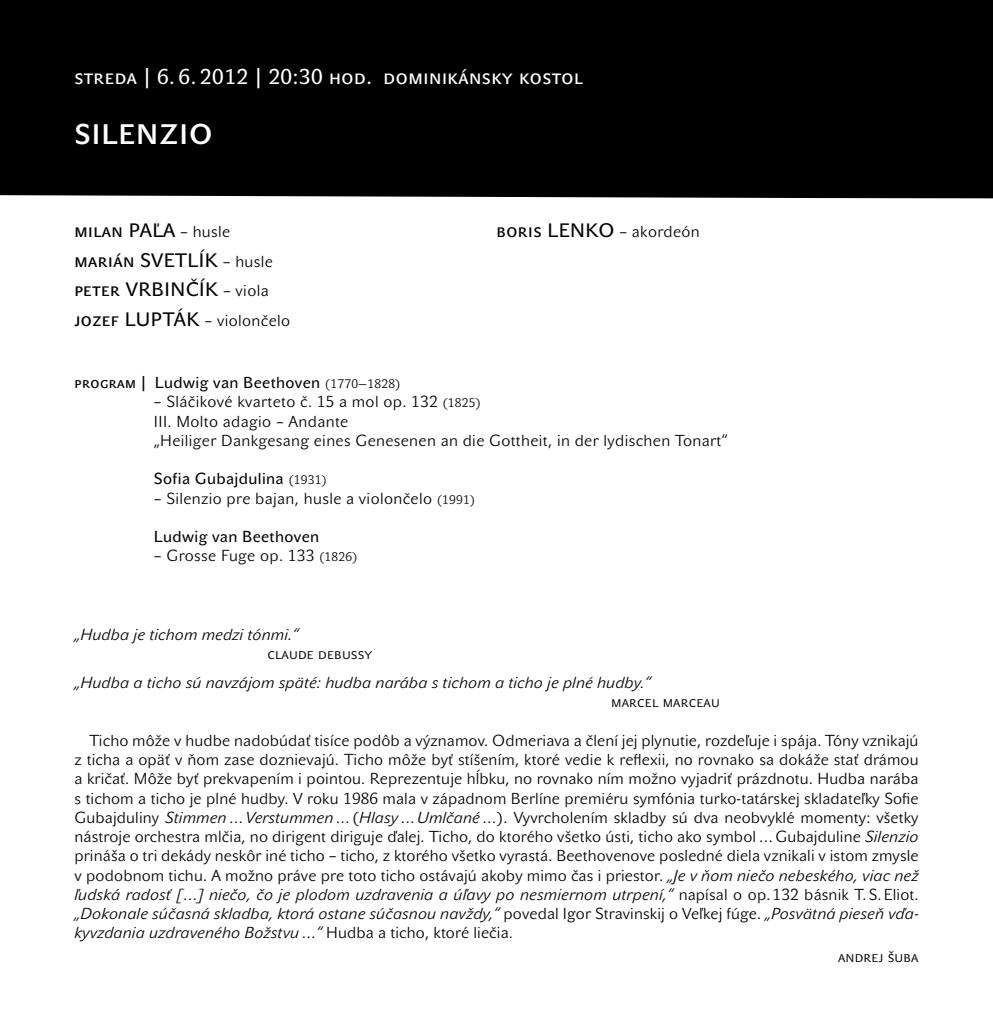
<style>
.page{position:relative;width:993px;height:1032px;background:#fff}
.page>*{position:absolute;margin:0;border:0;box-sizing:border-box;transform-origin:0 0}
.t1{font:28px "John Sans Medium Pro";letter-spacing:.04em;color:#fff}
.t2{font:21px "John Sans Text Pro";letter-spacing:.025em;color:#fff}
.t3{font:19.25px/29.8px "John Sans Text Pro";letter-spacing:.025em;color:#000}
.t4{font:15.75px/19.2px "John Sans Lite Pro";letter-spacing:.025em;color:#000}
.t5{font:italic 15.75px "John Sans Lite Pro";letter-spacing:.01em;color:#000}
.t6{font:15.75px "John Sans Text Pro";letter-spacing:.025em;color:#000}
.s1{font-family:"John Sans Lite Pro";font-size:15.75px}
.s2{font-family:"John Sans Lite Pro";font-size:12.25px}
.s3{font-size:12.25px}
.s4{font-style:italic}
</style>
<div class="page">
<div style="left:0;top:0;width:992px;height:198px;background:#000"></div>
<h2 class="t2" style="left:74px;top:65px;width:509px">streda | 6. 6. 2012 | 20:30 hod. dominikánsky kostol</h2>
<h1 class="t1" style="left:74px;top:118px;width:139px">SILENZIO</h1>
<p class="t3" style="left:74px;top:215px;width:217px">milan PAĽA <span class="s1">– husle </span>marián SVETLÍK <span class="s1">– husle </span>peter VRBINČÍK <span class="s1">– viola </span>jozef LUPTÁK <span class="s1">– violončelo</span></p>
<p class="t3" style="left:496px;top:215px;width:205px">boris LENKO <span class="s1">– akordeón</span></p>
<p class="t6" style="left:74px;top:374px;width:327px">program | Ludwig van Beethoven <span class="s2">(1770—1828)</span></p>
<p class="t4" style="left:154px;top:392px;width:575px">– Sláčikové kvarteto č. 15 a mol op. 132 <span class="s3">(1825)<br></span>III. Molto adagio – Andante<br>„Heiliger Dankgesang eines Genesenen an die Gottheit, in der lydischen Tonart“</p>
<p class="t6" style="left:154px;top:470px;width:174px">Sofia Gubajdulina <span class="s2">(1931)</span></p>
<p class="t4" style="left:154px;top:489px;width:323px">– Silenzio pre bajan, husle a violončelo <span class="s3">(1991)</span></p>
<p class="t6" style="left:154px;top:528px;width:167px">Ludwig van Beethoven</p>
<p class="t4" style="left:154px;top:546px;width:205px">– Grosse Fuge op. 133 <span class="s3">(1826)</span></p>
<p class="t5" style="left:74px;top:625px;width:225px">„Hudba je tichom medzi tónmi.“</p>
<p class="t4" style="left:267px;top:644px;width:106px">claude debussy</p>
<p class="t5" style="left:74px;top:673px;width:577px">„Hudba a ticho sú navzájom späté: hudba narába s tichom a ticho je plné hudby.“</p>
<p class="t4" style="left:611px;top:692px;width:110px">marcel marceau</p>
<p class="t4" style="left:74px;top:731px;width:845px;text-align:justify;text-indent:15px">Ticho môže v hudbe nadobúdať tisíce podôb a významov. Odmeriava a člení jej plynutie, rozdeľuje i spája. Tóny vznikajú z ticha a opäť v ňom zase doznievajú. Ticho môže byť stíšením, ktoré vedie k reflexii, no rovnako sa dokáže stať drámou a kričať. Môže byť prekvapením i pointou. Reprezentuje hĺbku, no rovnako ním možno vyjadriť prázdnotu. Hudba narába s tichom a ticho je plné hudby. V roku 1986 mala v západnom Berlíne premiéru symfónia turko-tatárskej skladateľky Sofie Gubajduliny <span class="s4">Stimmen…Verstummen…</span>(<span class="s4">Hlasy…Umlčané…</span>). Vyvrcholením skladby sú dva neobvyklé momenty: všetky nástroje orchestra mlčia, no dirigent diriguje ďalej. Ticho, do ktorého všetko ústi, ticho ako symbol…Gubajduline <span class="s4">Silenzio </span>prináša o tri dekády neskôr iné ticho – ticho, z ktorého všetko vyrastá. Beethovenove posledné diela vznikali v istom zmysle v podobnom tichu. A možno práve pre toto ticho ostávajú akoby mimo čas i priestor. <span class="s4">„Je v ňom niečo nebeského, viac než ľudská radosť […] niečo, čo je plodom uzdravenia a úľavy po nesmiernom utrpení,“</span> napísal o op. 132 básnik T. S. Eliot. <span class="s4">„Dokonale súčasná skladba, ktorá ostane súčasnou navždy,“</span> povedal Igor Stravinskij o Veľkej fúge. <span class="s4">„Posvätná pieseň vďa&shy;kyvzdania uzdraveného Božstvu…“</span> Hudba a ticho, ktoré liečia.</p>
<p class="t4" style="left:837px;top:947px;width:82px">andrej šuba</p>
</div>
